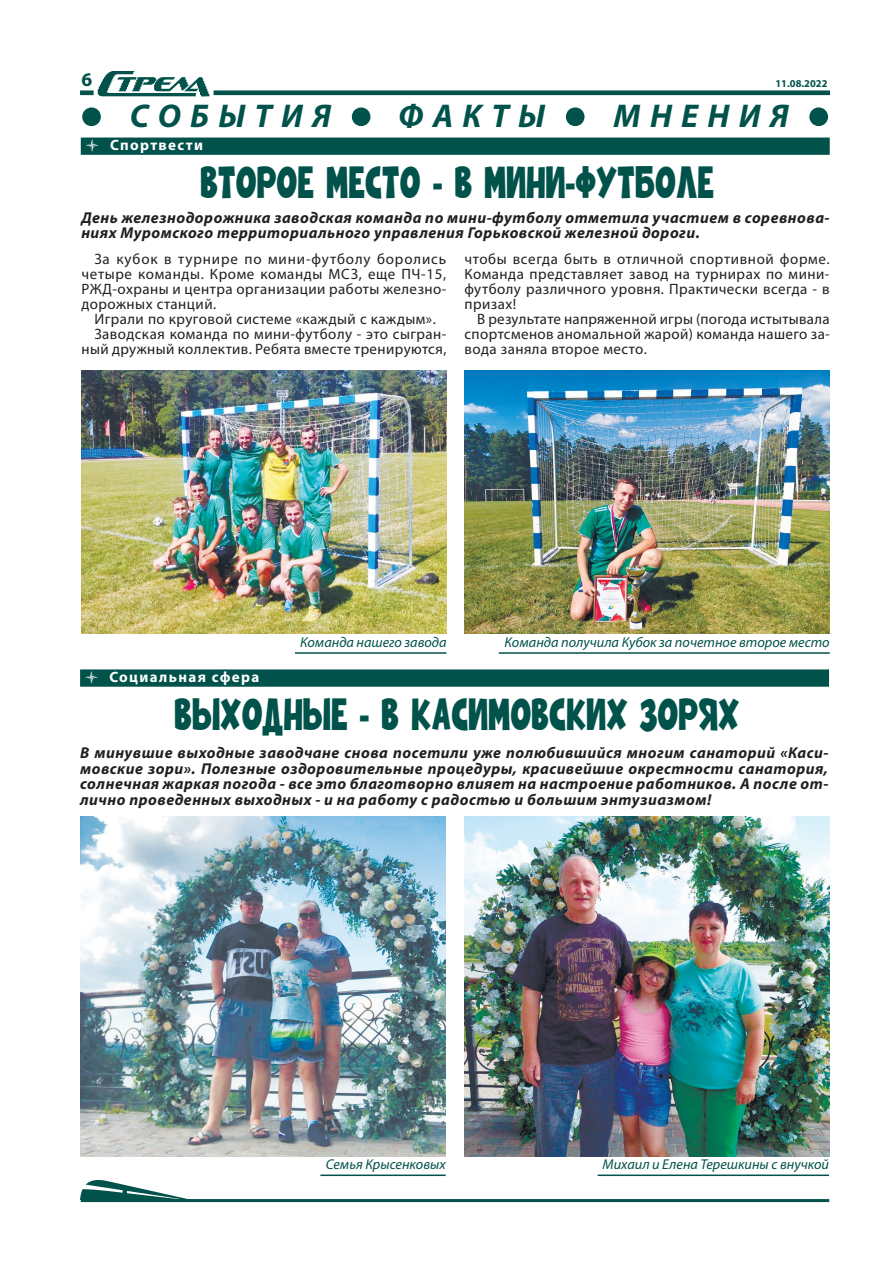
<style>
.page{position:relative;width:893px;height:1263px;background:#fff}
.page>*{position:absolute;margin:0;border:0;box-sizing:border-box;transform-origin:0 0}
.t1{font:45px "Retronome";color:#00524a;scale:.8 1}
.t2{font:italic 700 33px "Myriad Pro";letter-spacing:.28em;color:#00524a}
.t3{font:700 19.5px "Myriad Pro";color:#00524a}
.t4{font:italic 700 15.75px/15.8px "Myriad Pro";letter-spacing:.03em;color:#231f20}
.t5{font:15px/15px "Myriad Pro";letter-spacing:.03em;color:#231f20;text-align:justify}
.t6{font:700 15px "Myriad Pro";letter-spacing:.09em;color:#fff}
.t7{font:italic 14.25px "Myriad Pro";color:#00524a}
.t8{font:700 10.5px "Myriad Pro";color:#00524a}
</style>
<div class="page">
<img style="left:81px;top:72px;width:748px;height:24px">
<svg style="left:82px;top:107px;width:19px;height:20px"></svg>
<svg style="left:351px;top:107px;width:20px;height:20px"></svg>
<svg style="left:565px;top:107px;width:20px;height:20px"></svg>
<svg style="left:809px;top:107px;width:19px;height:20px"></svg>
<div style="left:81px;top:138px;width:749px;height:17px;background:#00524a;border:2px solid #00524a"></div>
<img style="left:81px;top:1180px;width:106px;height:19px">
<hr style="left:81px;top:1199px;width:748px;height:3px;background:#00524a">
<img style="left:82px;top:370px;width:364px;height:264px">
<hr style="left:295px;top:652px;width:151px;height:2px;background:#00524a">
<img style="left:464px;top:370px;width:366px;height:264px">
<hr style="left:499px;top:652px;width:331px;height:2px;background:#00524a">
<div style="left:80px;top:669px;width:749px;height:18px;background:#00524a;border:2px solid #00524a"></div>
<img style="left:81px;top:816px;width:365px;height:340px">
<hr style="left:320px;top:1174px;width:126px;height:2px;background:#00524a">
<img style="left:465px;top:816px;width:364px;height:340px">
<hr style="left:598px;top:1174px;width:231px;height:2px;background:#00524a">
<h3 class="t3" style="left:81px;top:67px;width:12px">6</h3>
<p class="t8" style="left:775px;top:77px;width:54px">11.08.2022</p>
<h2 class="t2" style="left:81px;top:94px;width:749px">● СОБЫТИЯ ● ФАКТЫ ● МНЕНИЯ ●</h2>
<p class="t6" style="left:85px;top:135px;width:120px">● Спортвести</p>
<h1 class="t1" style="left:201px;top:158px;width:643px">ВТОРОЕ МЕСТО - В МИНИ-ФУТБОЛЕ</h1>
<p class="t4" style="left:81px;top:209px;width:750px">День железнодорожника заводская команда по мини-футболу отметила участием в соревнова&shy;ниях Муромского территориального управления Горьковской железной дороги.</p>
<p class="t5" style="left:82px;top:251px;width:366px;text-indent:13px">За кубок в турнире по мини-футболу боролись четыре команды. Кроме команды МСЗ, еще ПЧ-15, РЖД-охраны и центра организации работы железно&shy;дорожных станций.</p>
<p class="t5" style="left:94px;top:311px;width:343px">Играли по круговой системе «каждый с каждым».</p>
<p class="t5" style="left:94px;top:326px;width:354px">Заводская команда по мини-футболу - это сыгран-</p>
<p class="t5" style="left:82px;top:341px;width:366px">ный дружный коллектив. Ребята вместе тренируются,</p>
<p class="t5" style="left:464px;top:251px;width:367px">чтобы всегда быть в отличной спортивной форме.<br>Команда представляет завод на турнирах по мини&shy;футболу различного уровня. Практически всегда - в призах!</p>
<p class="t5" style="left:464px;top:311px;width:367px;text-indent:13px">В результате напряженной игры (погода истытывала спортсменов аномальной жарой) команда нашего за&shy;вода заняла второе место.</p>
<p class="t7" style="left:300px;top:633px;width:148px">Команда нашего завода</p>
<p class="t7" style="left:505px;top:633px;width:327px">Команда получила Кубок за почетное второе место</p>
<p class="t6" style="left:84px;top:667px;width:177px">● Социальная сфера</p>
<h1 class="t1" style="left:174px;top:690px;width:708px">ВЫХОДНЫЕ - В КАСИМОВСКИХ ЗОРЯХ</h1>
<p class="t4" style="left:80px;top:744px;width:750px;text-align:justify">В минувшие выходные заводчане снова посетили уже полюбившийся многим санаторий «Каси&shy;мовские зори». Полезные оздоровительные процедуры, красивейшие окрестности санатория, солнечная жаркая погода - все это благотворно влияет на настроение работников. А после от&shy;лично проведенных выходных - и на работу с радостью и большим энтузиазмом!</p>
<p class="t7" style="left:326px;top:1155px;width:121px">Семья Крысенковых</p>
<p class="t7" style="left:603px;top:1155px;width:228px">Михаил и Елена Терешкины с внучкой</p>
</div>
